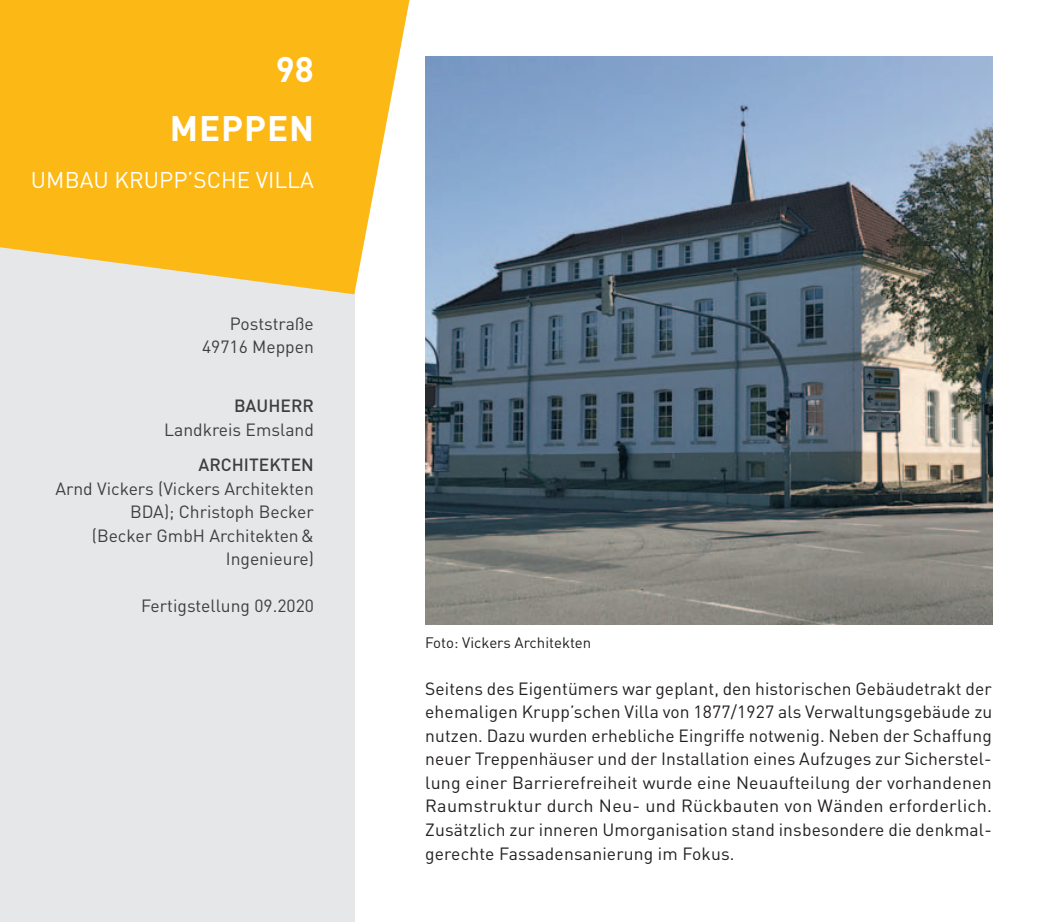
<style>
.page{position:relative;width:1063px;height:922px;background:#fff}
.page>*{position:absolute;margin:0;border:0;box-sizing:border-box;transform-origin:0 0}
.t1{font:700 35px "DIN";letter-spacing:.025em;color:#fff}
.t2{font:22.5px "DIN";color:#fff}
.t3{font:17.5px/23.5px "DIN";letter-spacing:.01em;color:#231f20;text-align:justify}
.t4{font:17.5px/23.5px "DIN";color:#3e3e3f;text-align:right}
.t5{font:500 17.5px "DIN";color:#3e3e3f}
.t6{font:15px "DIN";color:#231f20}
</style>
<div class="page">
<div style="left:0;top:234px;width:354px;height:687px;background:#e6e7e9"></div>
<svg style="left:0;top:0;width:409px;height:294px;background:#fabf32"></svg>
<img style="left:425px;top:57px;width:567px;height:567px">
<h1 class="t1" style="left:276px;top:47px;width:40px">98</h1>
<h1 class="t1" style="left:170px;top:106px;width:145px">M EPPEN</h1>
<p class="t2" style="left:31px;top:166px;width:31px">Umbau</p>
<p class="t2" style="left:114px;top:166px;width:30px">Krupp</p>
<p class="t2" style="left:188px;top:166px;width:93px">’sche Villa</p>
<p class="t4" style="left:202px;top:311px;width:113px">Poststraße<br>49716 Meppen</p>
<p class="t5" style="left:234px;top:394px;width:81px">BAUHERR</p>
<p class="t4" style="left:164px;top:417px;width:151px">Landkreis Emsland</p>
<p class="t5" style="left:198px;top:453px;width:117px">ARCHITEKTEN</p>
<p class="t4" style="left:55px;top:476px;width:260px">Arnd Vickers (Vickers Architekten<br>BDA); Christoph Becker<br>(Becker GmbH Architekten&amp;<br>Ingenieure)</p>
<p class="t4" style="left:141px;top:593px;width:174px">Fertigstellung 09.2020</p>
<p class="t6" style="left:425px;top:632px;width:168px">Foto: Vickers Architekten</p>
<p class="t3" style="left:425px;top:676px;width:569px">Seitens des Eigentümers war geplant, den historischen Gebäudetrakt der ehemaligen Krupp’schen Villa von 1877/1927 als Verwaltungsgebäude zu nutzen. Dazu wurden erhebliche Eingriffe notwenig. Neben der Schaffung neuer Treppenhäuser und der Installation eines Aufzuges zur Sicherstel&shy;lung einer Barrierefreiheit wurde eine Neuaufteilung der vorhandenen Raumstruktur durch Neu- und Rückbauten von Wänden erforderlich.<br>Zusätzlich zur inneren Umorganisation stand insbesondere die denkmal&shy;gerechte Fassadensanierung im Fokus.</p>
</div>
